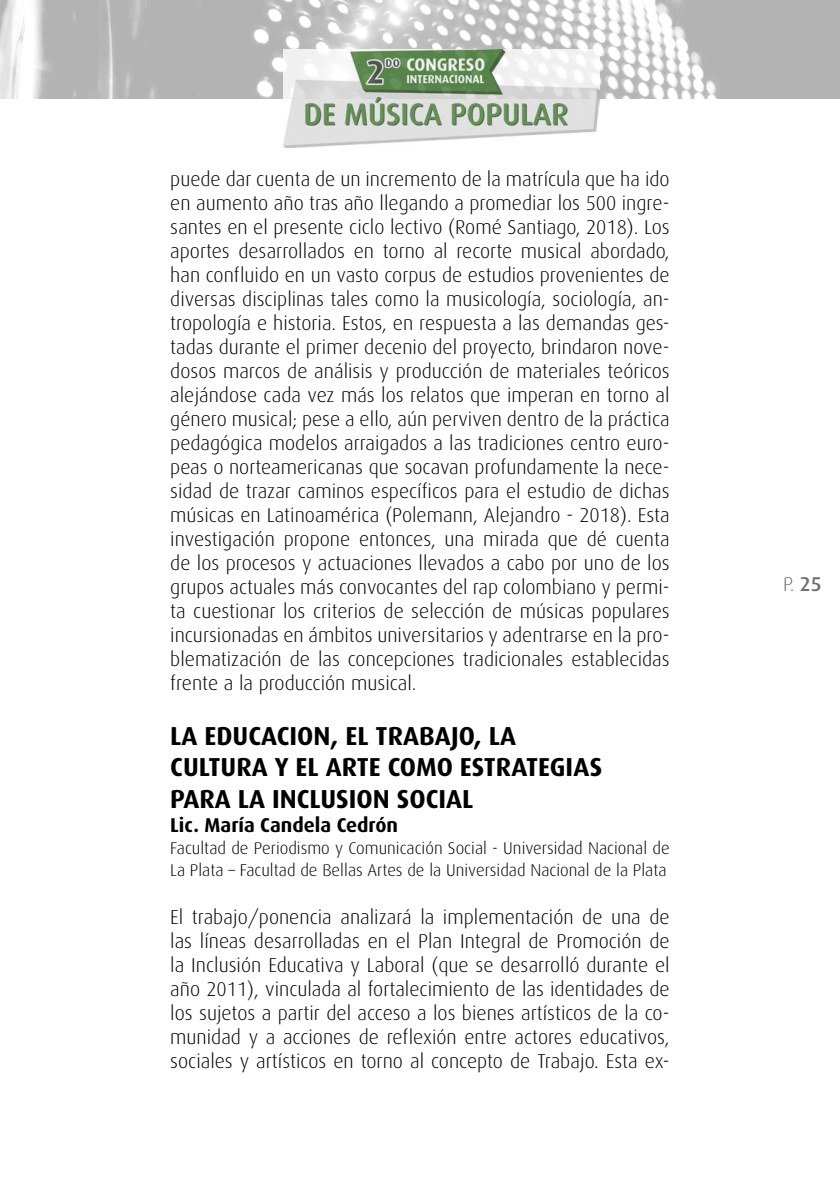
<style>
.page{position:relative;width:840px;height:1191px;background:#fff}
.page>*{position:absolute;margin:0;border:0;box-sizing:border-box;transform-origin:0 0}
.t1{font:700 26px/31.2px "Dax";color:#000}
.t2{font:300 20px/24px "Dax";color:#000;text-align:justify}
.t3{font:700 20px "Dax";color:#000}
.t4{font:300 20px "Dax";color:#706f6f}
.t5{font:300 17px/22px "Dax";color:#000}
.s1{font-weight:500}
</style>
<div class="page">
<img style="left:0;top:0;width:839px;height:99px">
<img style="left:283px;top:49px;width:316px;height:99px">
<p class="t2" style="left:170px;top:167px;width:500px">puede dar cuenta de un incremento de la matrícula que ha ido en aumento año tras año llegando a promediar los 500 ingre&shy;santes en el presente ciclo lectivo (Romé Santiago, 2018). Los aportes desarrollados en torno al recorte musical abordado, han confluido en un vasto corpus de estudios provenientes de diversas disciplinas tales como la musicología, sociología, an&shy;tropología e historia. Estos, en respuesta a las demandas ges&shy;tadas durante el primer decenio del proyecto, brindaron nove&shy;dosos marcos de análisis y producción de materiales teóricos alejándose cada vez más los relatos que imperan en torno al género musical; pese a ello, aún perviven dentro de la práctica pedagógica modelos arraigados a las tradiciones centro euro&shy;peas o norteamericanas que socavan profundamente la nece&shy;sidad de trazar caminos específicos para el estudio de dichas músicas en Latinoamérica (Polemann, Alejandro - 2018). Esta investigación propone entonces, una mirada que dé cuenta de los procesos y actuaciones llevados a cabo por uno de los grupos actuales más convocantes del rap colombiano y permi&shy;ta cuestionar los criterios de selección de músicas populares incursionadas en ámbitos universitarios y adentrarse en la pro&shy;blematización de las concepciones tradicionales establecidas frente a la producción musical.</p>
<h1 class="t1" style="left:170px;top:721px;width:347px">LA EDUCACION, EL TRABAJO, LA<br>CULTURA Y EL ARTE COMO</h1>
<h1 class="t1" style="left:459px;top:752px;width:142px">ESTRATEGIAS</h1>
<h1 class="t1" style="left:170px;top:783px;width:180px">PARA LA IN CLUSION</h1>
<h1 class="t1" style="left:396px;top:783px;width:78px">SOCIAL</h1>
<p class="t3" style="left:170px;top:813px;width:229px">Lic. María Candela Cedrón</p>
<p class="t5" style="left:170px;top:837px;width:500px">Facultad de Periodismo y Comunicación Social - Universidad Nacional de<br>La Plata – Facultad de Bellas Artes de la Universidad Nacional de la Plata</p>
<p class="t2" style="left:170px;top:905px;width:500px">El trabajo/ponencia analizará la implementación de una de las líneas desarrolladas en el Plan Integral de Promoción de la Inclusión Educativa y Laboral (que se desarrolló durante el año 2011), vinculada al fortalecimiento de las identidades de los sujetos a partir del acceso a los bienes artísticos de la co&shy;munidad y a acciones de reflexión entre actores educativos, sociales y artísticos en torno al concepto de Trabajo. Esta ex-</p>
<p class="t4" style="left:782px;top:573px;width:40px">P. <span class="s1">25</span></p>
</div>
